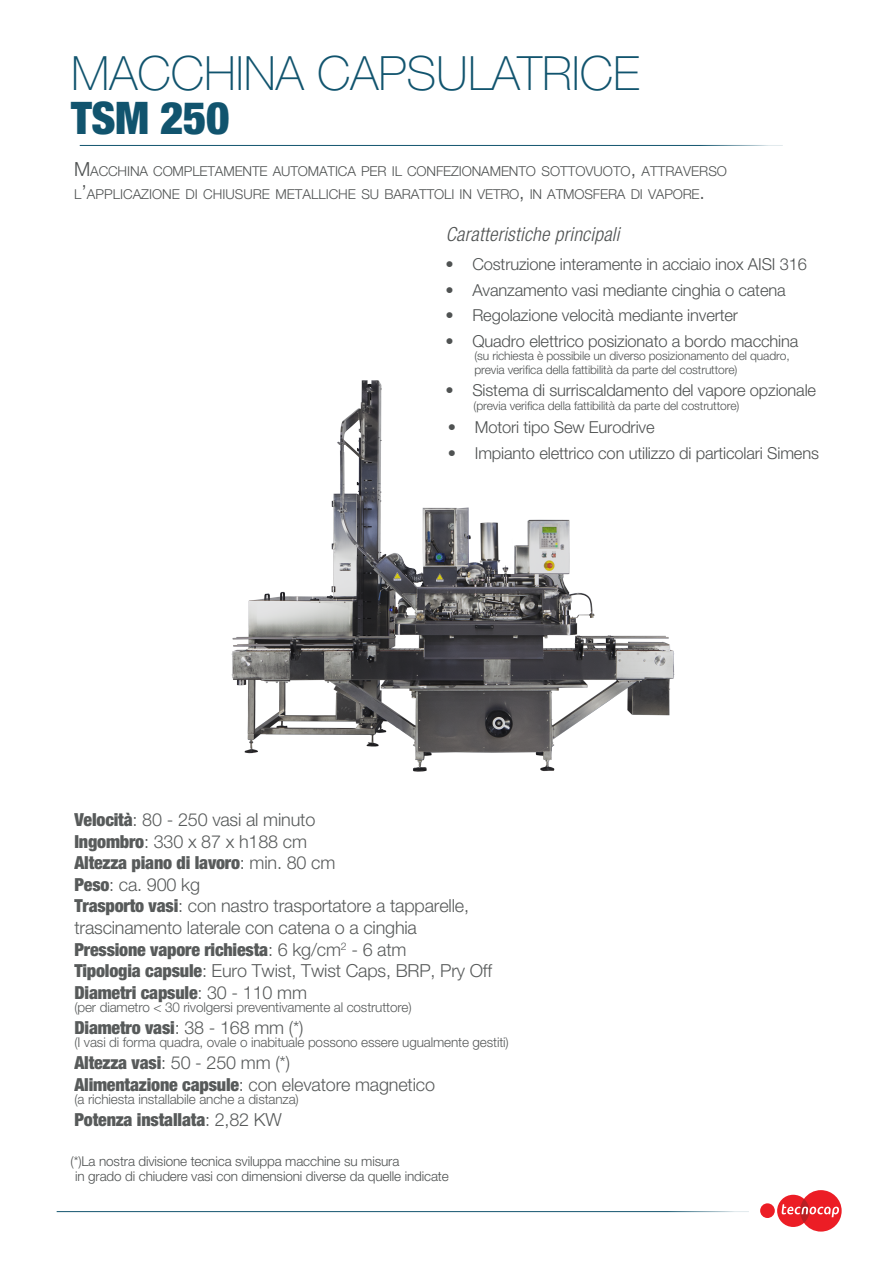
<style>
.page{position:relative;width:893px;height:1263px;background:#fff}
.page>*{position:absolute;margin:0;border:0;box-sizing:border-box;transform-origin:0 0}
.t1{font:100 47.25px "Helvetica Neue LT Std";color:#11546e}
.t2{font:900 condensed 45px "Helvetica Neue LT Std";letter-spacing:-.01em;color:#11546e}
.t3{font:italic 300 condensed 19.5px "Helvetica Neue LT Std";letter-spacing:.015em;color:#4f5252}
.t4{font:300 18px/21.6px "Helvetica Neue LT Std";letter-spacing:-.01em;color:#4f5252}
.t5{font:900 condensed 18px "Helvetica Neue LT Std";letter-spacing:-.01em;color:#4f5252}
.t6{font:300 16.5px "Helvetica Neue LT Std";letter-spacing:-.01em;color:#4f5252}
.t7{font:300 13.65px/23.4px "Helvetica Neue LT Std";letter-spacing:-.01em;color:#4f5252}
.t8{font:300 13.5px/15.5px "Helvetica Neue LT Std";letter-spacing:-.01em;color:#4f5252}
.t9{font:300 12px/13.5px "Helvetica Neue LT Std";letter-spacing:-.01em;color:#4f5252}
.s1{font-size:19.5px}
.s2{font-weight:900;font-stretch:condensed}
.s3{font-weight:300;font-stretch:normal}
</style>
<div class="page">
<hr style="left:80px;top:145px;width:703px;height:1px;background:#11546e">
<svg style="left:760px;top:1190px;width:82px;height:41px"></svg>
<hr style="left:57px;top:1211px;width:692px;height:1px;background:#11546e">
<img style="left:231px;top:380px;width:444px;height:392px">
<h1 class="t1" style="left:71px;top:46px;width:570px">MACCHINA CAPSULATRICE</h1>
<h2 class="t2" style="left:71px;top:90px;width:160px">TSM 250</h2>
<p class="t7" style="left:74px;top:159px;width:654px"><span class="s1">M</span>ACCHINA COMPLETAMENTE AUTOMATICA PER IL CONFEZIONAMENTO SOTTOVUOTO<span class="s1">,</span> ATTRAVERSO<br>L<span class="s1">’</span>APPLICAZIONE DI CHIUSURE METALLICHE SU BARATTOLI IN VETRO<span class="s1">,</span> IN ATMOSFERA DI VAPORE<span class="s1">.</span></p>
<p class="t3" style="left:446px;top:223px;width:175px">Caratteristiche principali</p>
<p class="t6" style="left:445px;top:254px;width:363px">• Costruzione interamente in acciaio inox AISI 316</p>
<p class="t6" style="left:445px;top:280px;width:342px">• Avanzamento vasi mediante cinghia o catena</p>
<p class="t6" style="left:445px;top:305px;width:294px">• Regolazione velocità mediante inverter</p>
<p class="t6" style="left:445px;top:331px;width:354px">• Quadro elettrico posizionato a bordo macchina</p>
<p class="t9" style="left:474px;top:349px;width:317px">(su richiesta è possibile un diverso posizionamento del quadro, previa verifica della fattibilità da parte del costruttore)</p>
<p class="t6" style="left:445px;top:380px;width:372px">• Sistema di surriscaldamento del vapore opzionale</p>
<p class="t9" style="left:474px;top:399px;width:267px">(previa verifica della fattibilità da parte del costruttore)</p>
<p class="t6" style="left:448px;top:417px;width:208px">• Motori tipo Sew Eurodrive</p>
<p class="t6" style="left:448px;top:443px;width:373px">• Impianto elettrico con utilizzo di particolari Simens</p>
<p class="t4" style="left:74px;top:808px;width:419px"><span class="s2">Velocità</span>: 80 - 250 vasi al minuto<br><span class="s2">Ingombro</span>: 330 x 87 x h188 cm<br><span class="s2">Altezza piano di lavoro</span>: min. 80 cm<br><span class="s2">Peso</span>: ca. 900 kg<br><span class="s2">Trasporto vasi</span>: con nastro trasportatore a tapparelle, trascinamento laterale con catena o a cinghia <span class="s2">Pressione vapore richiesta</span>: 6 kg/cm<sup>2</sup> - 6 atm<br><span class="s2">Tipologia capsule</span>: Euro Twist, Twist Caps, BRP, Pry Off <span class="s2">Diametri capsule</span>: 30 - 110 mm</p>
<p class="t8" style="left:74px;top:999px;width:339px">(per diametro &lt; 30 rivolgersi preventivamente al costruttore)</p>
<p class="t5" style="left:74px;top:1016px;width:231px">Diametro vasi<span class="s3">: 38 - 168 mm (*)</span></p>
<p class="t8" style="left:74px;top:1034px;width:436px">(I vasi di forma quadra, ovale o inabituale possono essere ugualmente gestiti)</p>
<p class="t4" style="left:74px;top:1051px;width:362px"><span class="s2">Altezza vasi</span>: 50 - 250 mm (*)<br><span class="s2">Alimentazione capsule</span>: con elevatore magnetico</p>
<p class="t8" style="left:74px;top:1091px;width:226px">(a richiesta installabile anche a distanza)</p>
<p class="t5" style="left:74px;top:1108px;width:209px">Potenza installata<span class="s3">: 2,82 KW</span></p>
<p class="t8" style="left:75px;top:1153px;width:375px;text-indent:-5px">(*)La nostra divisione tecnica sviluppa macchine su misura<br>in grado di chiudere vasi con dimensioni diverse da quelle indicate</p>
</div>
